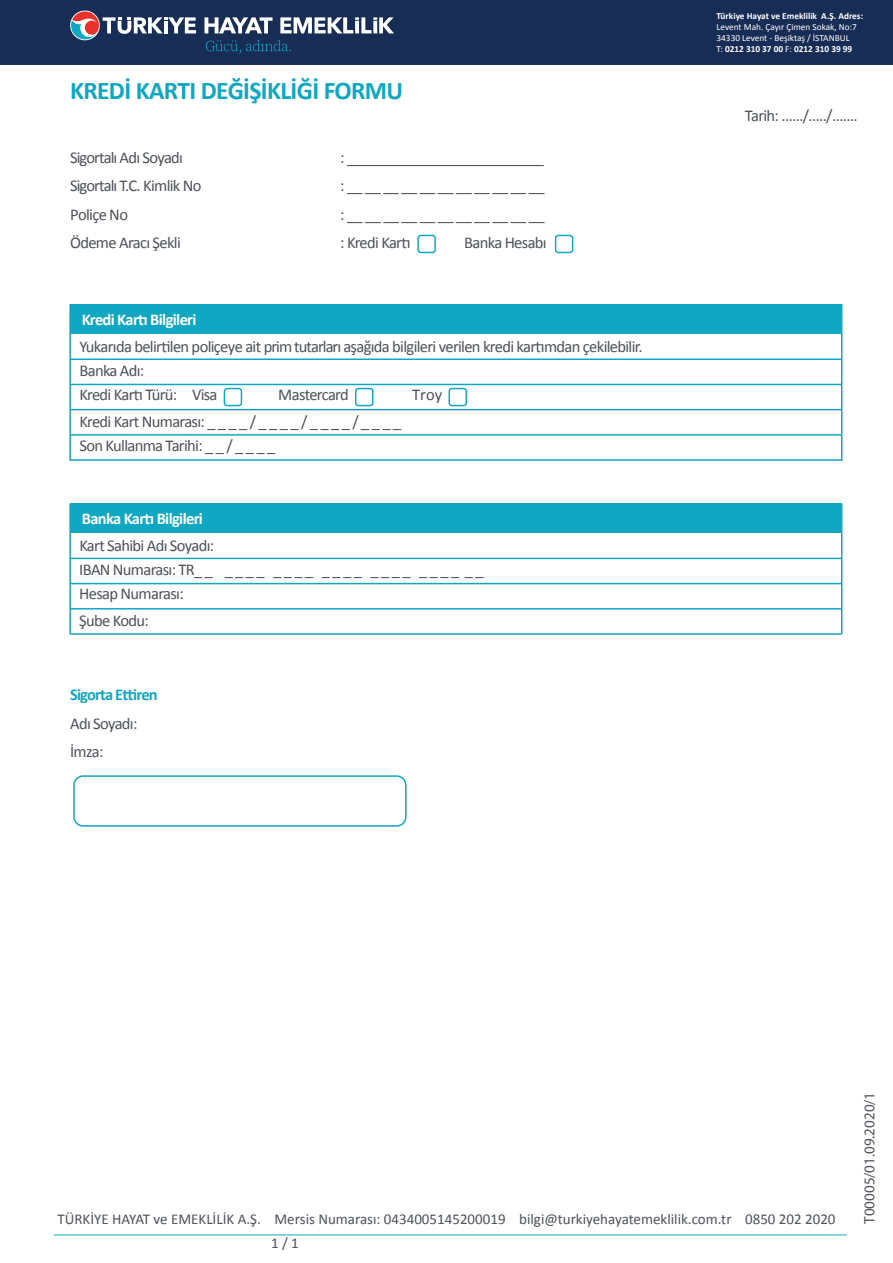
<style>
.page{position:relative;width:893px;height:1263px;background:#fff}
.page>*{position:absolute;margin:0;border:0;box-sizing:border-box;transform-origin:0 0}
.t1{font:700 25.5px "Calibri";letter-spacing:-.025em;color:#0fa7c1}
.t2{font:16.5px/24px "Calibri";letter-spacing:-.04em;color:#4d5258}
.t3{font:700 16.5px "Calibri";letter-spacing:-.04em;color:#fff}
.t4{font:700 16.5px "Calibri";letter-spacing:-.05em;color:#0fa7c1}
.t5{font:15px "Calibri";color:#4d5258}
.t6{font:15px "Myriad Pro";color:#4d5258}
.t7{font:9.3px/11.1px "Calibri";color:#fff}
.t8{font:700 9.3px "Calibri";color:#fff}
.s1{font-weight:700}
</style>
<div class="page">
<div style="left:73px;top:775px;width:334px;height:52px;border:2px solid #0fa7c1;border-radius:9px"></div>
<hr style="left:70px;top:558px;width:772px;height:1px;background:#0fa7c1">
<hr style="left:70px;top:583px;width:772px;height:1px;background:#0fa7c1">
<hr style="left:70px;top:608px;width:772px;height:1px;background:#0fa7c1">
<hr style="left:70px;top:633px;width:772px;height:2px;background:#0fa7c1">
<hr style="left:69px;top:503px;width:2px;height:131px;background:#0fa7c1">
<hr style="left:841px;top:503px;width:1px;height:131px;background:#0fa7c1">
<div style="left:70px;top:503px;width:772px;height:30px;background:#0fa7c1"></div>
<hr style="left:54px;top:1234px;width:793px;height:1px;background:#0fa7c1">
<div style="left:0;top:0;width:893px;height:65px;background:#182d56"></div>
<svg style="left:206px;top:40px;width:85px;height:14px"></svg>
<svg style="left:70px;top:10px;width:126px;height:31px"></svg>
<svg style="left:204px;top:17px;width:69px;height:16px"></svg>
<svg style="left:280px;top:17px;width:114px;height:16px"></svg>
<div style="left:417px;top:235px;width:19px;height:18px;border:1px solid #0fa7c1;border-radius:3px"></div>
<div style="left:555px;top:235px;width:18px;height:18px;border:1px solid #0fa7c1;border-radius:3px"></div>
<div style="left:224px;top:388px;width:18px;height:18px;border:1px solid #0fa7c1;border-radius:3px"></div>
<div style="left:355px;top:388px;width:18px;height:18px;border:1px solid #0fa7c1;border-radius:3px"></div>
<div style="left:448px;top:388px;width:19px;height:18px;border:1px solid #0fa7c1;border-radius:3px"></div>
<hr style="left:70px;top:358px;width:772px;height:2px;background:#0fa7c1">
<hr style="left:70px;top:384px;width:772px;height:1px;background:#0fa7c1">
<hr style="left:70px;top:409px;width:772px;height:1px;background:#0fa7c1">
<hr style="left:70px;top:434px;width:772px;height:2px;background:#0fa7c1">
<hr style="left:70px;top:459px;width:772px;height:2px;background:#0fa7c1">
<hr style="left:69px;top:304px;width:2px;height:157px;background:#0fa7c1">
<hr style="left:841px;top:304px;width:1px;height:157px;background:#0fa7c1">
<div style="left:70px;top:304px;width:772px;height:30px;background:#0fa7c1"></div>
<h1 class="t1" style="left:70px;top:75px;width:335px">KREDİ KARTI DEĞİŞİKLİĞİ FORMU</h1>
<p class="t2" style="left:70px;top:145px;width:114px">Sigortalı Adı Soyadı</p>
<p class="t2" style="left:340px;top:145px;width:205px">: __________________________</p>
<p class="t2" style="left:70px;top:173px;width:133px">Sigortalı T.C. Kimlik No</p>
<p class="t2" style="left:340px;top:173px;width:206px">: __ __ __ __ __ __ __ __ __ __ __</p>
<p class="t2" style="left:70px;top:202px;width:59px">Poliçe No</p>
<p class="t2" style="left:340px;top:202px;width:206px">: __ __ __ __ __ __ __ __ __ __ __</p>
<p class="t2" style="left:70px;top:230px;width:112px">Ödeme Aracı Şekli</p>
<p class="t2" style="left:340px;top:230px;width:72px">: Kredi Kartı</p>
<p class="t2" style="left:464px;top:230px;width:84px">Banka Hesabı</p>
<p class="t3" style="left:82px;top:309px;width:116px">Kredi Kartı Bilgileri</p>
<p class="t2" style="left:79px;top:334px;width:565px">Yukarıda belirtilen poliçeye ait prim tutarları aşağıda bilgileri verilen kredi kartımdan çekilebilir.<br>Banka Adı:<br>Kredi Kartı Türü: Visa</p>
<p class="t2" style="left:278px;top:382px;width:72px">Mastercard</p>
<p class="t2" style="left:412px;top:382px;width:31px">Troy</p>
<p class="t2" style="left:79px;top:409px;width:323px">Kredi Kart Numarası: _ _ _ _ / _ _ _ _ / _ _ _ _ / _ _ _ _<br>Son Kullanma Tarihi: _ _ / _ _ _ _</p>
<p class="t3" style="left:82px;top:508px;width:123px">Banka Kartı Bilgileri</p>
<p class="t2" style="left:79px;top:533px;width:406px">Kart Sahibi Adı Soyadı:<br>IBAN Numarası: TR_ _ _ _ _ _ _ _ _ _ _ _ _ _ _ _ _ _ _ _ _ _ _ _<br>Hesap Numarası:</p>
<p class="t2" style="left:79px;top:608px;width:71px">Şube Kodu:</p>
<p class="t4" style="left:70px;top:685px;width:89px">Sigorta Ettiren</p>
<p class="t2" style="left:70px;top:708px;width:69px;line-height:28.5px">Adı Soyadı:<br>İmza:</p>
<p class="t8" style="left:716px;top:10px;width:148px">Türkiye Hayat ve Emeklilik A.Ş. Adres:</p>
<p class="t7" style="left:716px;top:21px;width:142px">Levent Mah. Çayır Çimen Sokak, No:7<br>34330 Levent - Beşiktaş / İSTANBUL<br>T: <span class="s1">0212 310 37 00</span> F: <span class="s1">0212 310 39 99</span></p>
<p class="t2" style="left:745px;top:103px;width:114px">Tarih: ……/…../…….</p>
<p class="t5" style="left:58px;top:1209px;width:779px">TÜRKİYE HAYAT ve EMEKLİLİK A.Ş. Mersis Numarası: 0434005145200019 bilgi@turkiyehayatemeklilik.com.tr 0850 202 2020</p>
<p class="t5" style="left:271px;top:1233px;width:29px">1 / 1</p>
<p class="t6" style="left:860px;top:1223px;width:133px;rotate:-90deg">T00005/01.09.2020/1</p>
</div>
